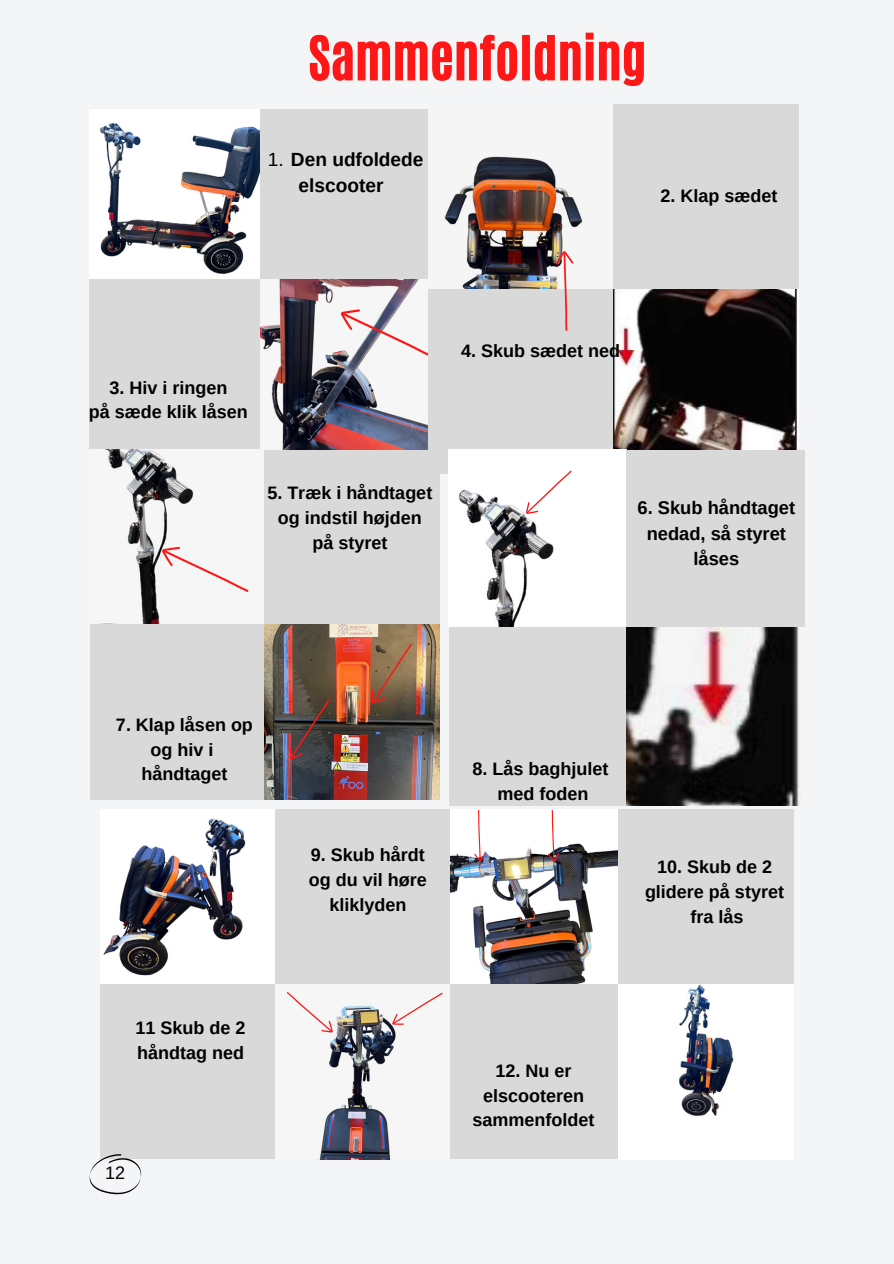
<style>
.page{position:relative;width:894px;height:1264px;background:#fff}
.page>*{position:absolute;margin:0;border:0;box-sizing:border-box;transform-origin:0 0}
.t1{font:51px "CA Generated";color:#ff1616}
.t2{font:700 19.05px "Arimo";color:#000}
.t3{font:700 18.3px/25.2px "Arimo";color:#000;text-align:center}
.t4{font:700 18px/24.8px "Arimo";color:#000;text-align:center}
.t5{font:18px "Arimo";color:#000}
.s1{font-weight:400}
</style>
<div class="page">
<div style="left:0;top:0;width:893px;height:1263px;background:#f4f5f7"></div>
<img style="left:89px;top:109px;width:171px;height:170px">
<div style="left:260px;top:109px;width:170px;height:170px;background:#d9d9d9"></div>
<div style="left:89px;top:279px;width:171px;height:171px;background:#d9d9d9"></div>
<img style="left:260px;top:279px;width:168px;height:171px">
<svg style="left:336px;top:303px;width:92px;height:59px"></svg>
<img style="left:428px;top:109px;width:155px;height:180px">
<div style="left:613px;top:104px;width:185px;height:185px;background:#d9d9d9"></div>
<div style="left:428px;top:289px;width:185px;height:185px;background:#d9d9d9"></div>
<img style="left:613px;top:289px;width:184px;height:161px">
<img style="left:100px;top:450px;width:165px;height:174px">
<div style="left:265px;top:450px;width:174px;height:174px;background:#d9d9d9"></div>
<div style="left:90px;top:624px;width:175px;height:175px;background:#d9d9d9"></div>
<img style="left:265px;top:624px;width:174px;height:175px">
<svg style="left:158px;top:540px;width:91px;height:56px"></svg>
<svg style="left:366px;top:643px;width:48px;height:64px;background:#916749"></svg>
<svg style="left:284px;top:699px;width:48px;height:64px;background:#544445"></svg>
<img style="left:448px;top:450px;width:178px;height:177px">
<div style="left:626px;top:450px;width:178px;height:177px;background:#d9d9d9"></div>
<div style="left:448px;top:627px;width:178px;height:178px;background:#d9d9d9"></div>
<img style="left:626px;top:627px;width:174px;height:178px">
<svg style="left:521px;top:470px;width:52px;height:48px"></svg>
<img style="left:450px;top:809px;width:168px;height:175px">
<div style="left:618px;top:809px;width:175px;height:175px;background:#d9d9d9"></div>
<div style="left:443px;top:984px;width:175px;height:175px;background:#d9d9d9"></div>
<img style="left:618px;top:984px;width:175px;height:175px">
<svg style="left:547px;top:809px;width:12px;height:53px"></svg>
<svg style="left:474px;top:809px;width:12px;height:53px"></svg>
<img style="left:100px;top:809px;width:175px;height:175px">
<div style="left:275px;top:809px;width:175px;height:175px;background:#d9d9d9"></div>
<div style="left:100px;top:984px;width:175px;height:175px;background:#d9d9d9"></div>
<img style="left:320px;top:984px;width:130px;height:175px">
<svg style="left:287px;top:989px;width:50px;height:48px"></svg>
<svg style="left:389px;top:992px;width:55px;height:37px"></svg>
<svg style="left:555px;top:251px;width:18px;height:80px"></svg>
<svg style="left:89px;top:1154px;width:52px;height:40px"></svg>
<p class="t1" style="left:308px;top:21px;width:340px">Sammenfoldning</p>
<h2 class="t2" style="left:268px;top:149px;width:157px"><span class="s1">1.</span> Den udfoldede</h2>
<p class="t2" style="left:298px;top:175px;width:86px">elscooter</p>
<h2 class="t4" style="left:660px;top:184px;width:118px">2. Klap sædet</h2>
<h2 class="t4" style="left:89px;top:375px;width:160px">3. Hiv i ringen<br>på sæde klik låsen</h2>
<p class="t4" style="left:267px;top:480px;width:166px">5. Træk i håndtaget og indstil højden på styret</p>
<p class="t4" style="left:461px;top:338px;width:160px">4. Skub sædet ned</p>
<p class="t3" style="left:637px;top:495px;width:159px">6. Skub håndtaget nedad, så styret låses</p>
<p class="t4" style="left:116px;top:712px;width:138px">7. Klap låsen op og hiv i håndtaget</p>
<h2 class="t4" style="left:135px;top:1015px;width:111px;text-align:left">11 Skub de 2 håndtag ned</h2>
<p class="t5" style="left:105px;top:1162px;width:22px">12</p>
<p class="t4" style="left:309px;top:842px;width:119px">9. Skub hårdt og du vil høre kliklyden</p>
<p class="t4" style="left:472px;top:756px;width:137px">8. Lås baghjulet med foden</p>
<p class="t4" style="left:644px;top:854px;width:140px">10. Skub de 2 glidere på styret fra lås</p>
<p class="t4" style="left:472px;top:1058px;width:123px">12. Nu er elscooteren sammenfoldet</p>
</div>
